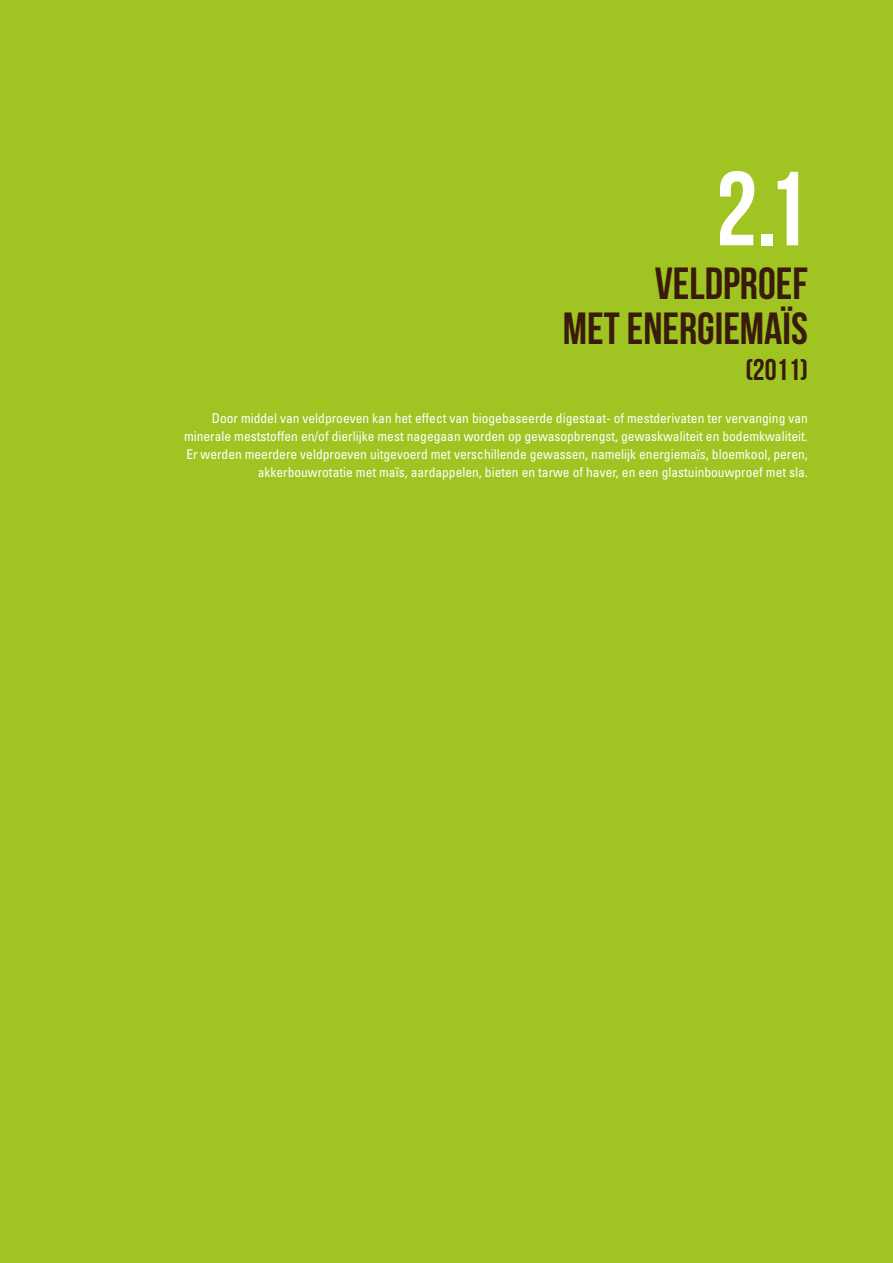
<style>
.page{position:relative;width:893px;height:1263px;background:#a0c522}
.page>*{position:absolute;margin:0;border:0;box-sizing:border-box;transform-origin:0 0}
.t1{font:105px "Bebas Neue";color:#fff}
.t2{font:45px/45px "Bebas Neue";color:#3a1b0b;text-align:right}
.t3{font:30px "Bebas Neue";color:#3a1b0b}
.t4{font:condensed 13.5px/18px "Univers";color:#fff;text-align:right}
</style>
<div class="page">
<h1 class="t1" style="left:716px;top:151px;width:94px">2.1</h1>
<h2 class="t2" style="left:563px;top:261px;width:247px">VELDPROEF<br>MET ENERGIEMAÏS</h2>
<h3 class="t3" style="left:745px;top:353px;width:64px">(2011)</h3>
<p class="t4" style="left:184px;top:409px;width:625px">Door middel van veldproeven kan het effect van biogebaseerde digestaat- of mestderivaten ter vervanging van minerale meststoffen en/of dierlijke mest nagegaan worden op gewasopbrengst, gewaskwaliteit en bodemkwaliteit.<br>Er werden meerdere veldproeven uitgevoerd met verschillende gewassen, namelijk energiemaïs, bloemkool, peren, akkerbouwrotatie met maïs, aardappelen, bieten en tarwe of haver, en een glastuinbouwproef met sla.</p>
</div>
